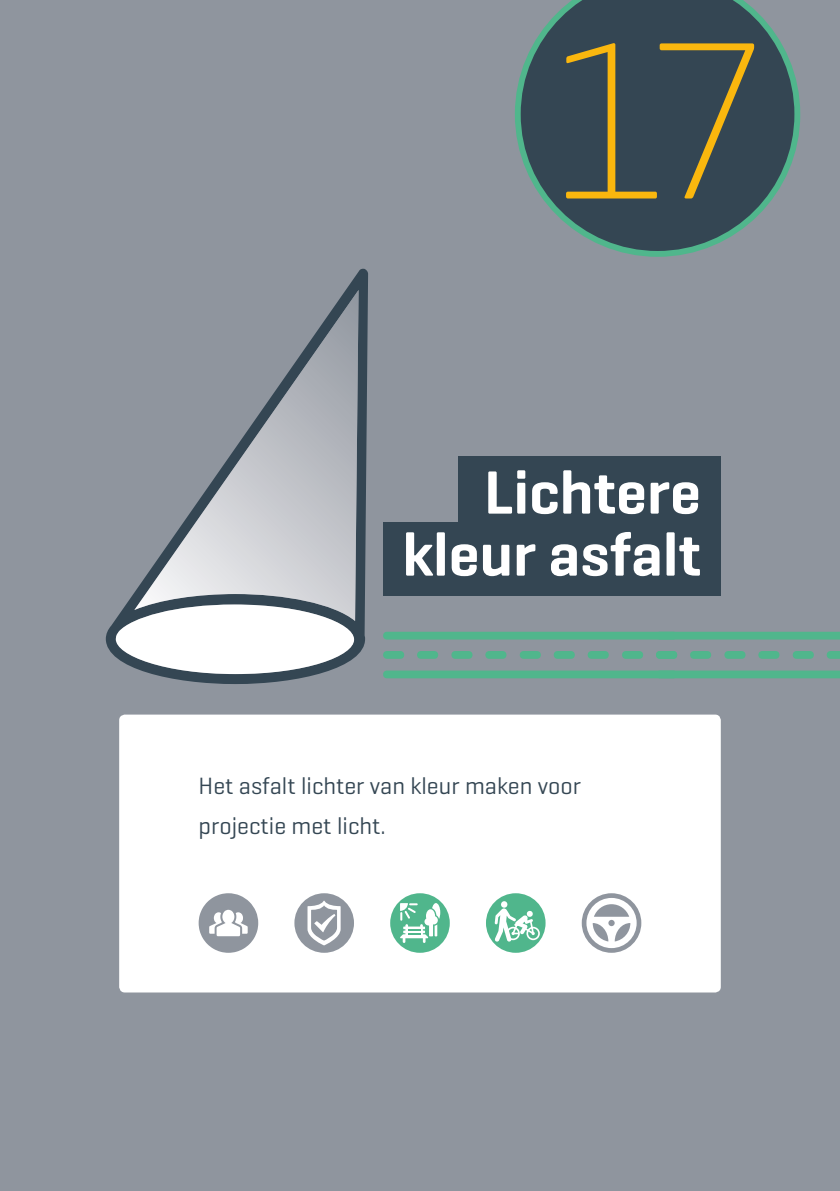
<style>
.page{position:relative;width:840px;height:1191px;background:#fff}
.page>*{position:absolute;margin:0;border:0;box-sizing:border-box;transform-origin:0 0}
.t1{font:200 228px "Geogrotesque";color:#fab70e}
.t2{font:600 62px/62px "Geogrotesque";color:#fff;text-align:right}
.t3{font:24px/39.6px "Geogrotesque";color:#344653}
</style>
<div class="page">
<div style="left:0;top:0;width:839px;height:1191px;background:#8f959e"></div>
<div style="left:457px;top:456px;width:263px;height:74px;background:#344653"></div>
<div style="left:383px;top:522px;width:337px;height:73px;background:#344653"></div>
<div style="left:119px;top:714px;width:601px;height:278px;background:#fff;border-radius:6px"></div>
<div style="left:383px;top:670px;width:293px;height:8px;background:#50b68c;border-radius:4px"></div>
<div style="left:383px;top:651px;width:21px;height:8px;background:#50b68c;border-radius:4px"></div>
<div style="left:417px;top:651px;width:21px;height:8px;background:#50b68c;border-radius:4px"></div>
<div style="left:451px;top:651px;width:21px;height:8px;background:#50b68c;border-radius:4px"></div>
<div style="left:485px;top:651px;width:21px;height:8px;background:#50b68c;border-radius:4px"></div>
<div style="left:519px;top:651px;width:21px;height:8px;background:#50b68c;border-radius:4px"></div>
<div style="left:553px;top:651px;width:21px;height:8px;background:#50b68c;border-radius:4px"></div>
<div style="left:587px;top:651px;width:21px;height:8px;background:#50b68c;border-radius:4px"></div>
<div style="left:621px;top:651px;width:21px;height:8px;background:#50b68c;border-radius:4px"></div>
<svg style="left:655px;top:670px;width:184px;height:8px"></svg>
<div style="left:655px;top:651px;width:21px;height:8px;background:#50b68c;border-radius:4px"></div>
<div style="left:689px;top:651px;width:21px;height:8px;background:#50b68c;border-radius:4px"></div>
<div style="left:724px;top:651px;width:21px;height:8px;background:#50b68c;border-radius:4px"></div>
<div style="left:758px;top:651px;width:21px;height:8px;background:#50b68c;border-radius:4px"></div>
<div style="left:792px;top:651px;width:21px;height:8px;background:#50b68c;border-radius:4px"></div>
<svg style="left:826px;top:651px;width:13px;height:8px"></svg>
<div style="left:383px;top:632px;width:293px;height:7px;background:#50b68c;border-radius:4px"></div>
<svg style="left:674px;top:632px;width:165px;height:7px"></svg>
<svg style="left:106px;top:268px;width:262px;height:416px"></svg>
<svg style="left:116px;top:604px;width:238px;height:70px;background:#dee0e3"></svg>
<svg style="left:134px;top:290px;width:224px;height:331px"></svg>
<svg style="left:198px;top:893px;width:60px;height:59px"></svg>
<svg style="left:294px;top:893px;width:60px;height:59px"></svg>
<svg style="left:581px;top:893px;width:60px;height:59px"></svg>
<svg style="left:515px;top:0;width:284px;height:257px"></svg>
<svg style="left:486px;top:893px;width:59px;height:59px"></svg>
<svg style="left:390px;top:893px;width:59px;height:59px"></svg>
<h1 class="t1" style="left:548px;top:-21px;width:220px">17</h1>
<h2 class="t2" style="left:402px;top:461px;width:300px">Lichtere kleur asfalt</h2>
<p class="t3" style="left:198px;top:765px;width:383px">Het asfalt lichter van kleur maken voor projectie met licht.</p>
</div>
